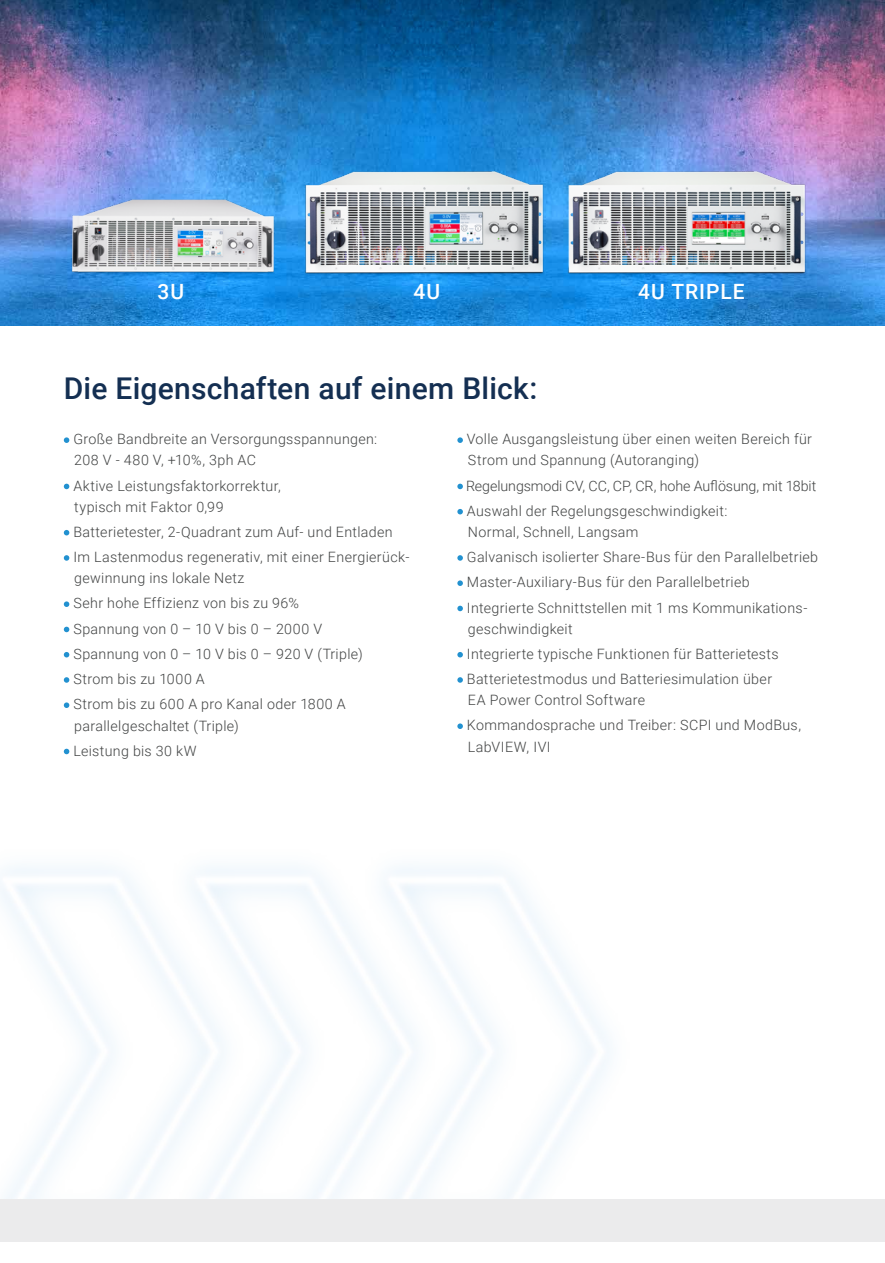
<style>
.page{position:relative;width:885px;height:1263px;background:#fff}
.page>*{position:absolute;margin:0;border:0;box-sizing:border-box;transform-origin:0 0}
.t1{font:500 30px "Roboto";letter-spacing:.005em;color:#142f52}
.t2{font:500 21px "Roboto";letter-spacing:.045em;color:#fff}
.t3{font:300 14.25px/25.2px "Roboto";letter-spacing:.025em;color:#414343}
.t4{font:300 14.25px/25.2px "Roboto";letter-spacing:.005em;color:#414343}
</style>
<div class="page">
<div style="left:0;top:1199px;width:884px;height:43px;background:#ebebec"></div>
<svg style="left:64px;top:437px;width:5px;height:6px"></svg>
<svg style="left:64px;top:484px;width:5px;height:5px"></svg>
<svg style="left:64px;top:530px;width:5px;height:5px"></svg>
<svg style="left:64px;top:555px;width:5px;height:6px"></svg>
<svg style="left:64px;top:601px;width:5px;height:6px"></svg>
<svg style="left:64px;top:627px;width:5px;height:5px"></svg>
<svg style="left:64px;top:652px;width:5px;height:5px"></svg>
<svg style="left:64px;top:677px;width:5px;height:6px"></svg>
<svg style="left:64px;top:702px;width:5px;height:6px"></svg>
<svg style="left:64px;top:749px;width:5px;height:5px"></svg>
<svg style="left:457px;top:437px;width:6px;height:6px"></svg>
<svg style="left:457px;top:484px;width:6px;height:5px"></svg>
<svg style="left:457px;top:509px;width:6px;height:5px"></svg>
<svg style="left:457px;top:555px;width:6px;height:6px"></svg>
<svg style="left:457px;top:580px;width:6px;height:6px"></svg>
<svg style="left:457px;top:606px;width:6px;height:5px"></svg>
<svg style="left:457px;top:652px;width:6px;height:5px"></svg>
<svg style="left:457px;top:677px;width:6px;height:6px"></svg>
<svg style="left:457px;top:723px;width:6px;height:6px"></svg>
<img style="left:0;top:0;width:884px;height:325px">
<img style="left:295px;top:157px;width:258px;height:136px">
<img style="left:557px;top:157px;width:258px;height:136px">
<img style="left:46px;top:176px;width:249px;height:117px">
<h2 class="t2" style="left:157px;top:277px;width:28px">3U</h2>
<h2 class="t2" style="left:413px;top:277px;width:28px">4U</h2>
<h2 class="t2" style="left:638px;top:277px;width:108px">4U TRIPLE</h2>
<h1 class="t1" style="left:64px;top:367px;width:475px">Die Eigenschaften auf einem Blick:</h1>
<p class="t3" style="left:73px;top:428px;width:305px;line-height:21px">Große Bandbreite an Versorgungsspannungen:<br>208 V - 480 V, +10%, 3ph AC</p>
<p class="t3" style="left:73px;top:475px;width:209px;line-height:21px">Aktive Leistungsfaktorkorrektur, typisch mit Faktor 0,99</p>
<p class="t3" style="left:73px;top:519px;width:337px">Batterietester, 2-Quadrant zum Auf- und Entladen<br>Im Lastenmodus regenerativ, mit einer Energierück-</p>
<p class="t3" style="left:73px;top:565px;width:291px">gewinnung ins lokale Netz<br>Sehr hohe Effizienz von bis zu 96%<br>Spannung von 0 – 10 V bis 0 – 2000 V<br>Spannung von 0 – 10 V bis 0 – 920 V (Triple)<br>Strom bis zu 1000 A<br>Strom bis zu 600 A pro Kanal oder 1800 A</p>
<p class="t3" style="left:73px;top:712px;width:167px">parallelgeschaltet (Triple)<br>Leistung bis 30 kW</p>
<p class="t3" style="left:467px;top:428px;width:346px;line-height:21px">Volle Ausgangsleistung über einen weiten Bereich für<br>Strom und Spannung (Autoranging)</p>
<p class="t4" style="left:466px;top:472px;width:352px">Regelungsmodi CV, CC, CP, CR, hohe Auflösung, mit 18bit<br>Auswahl der Regelungsgeschwindigkeit:</p>
<p class="t3" style="left:467px;top:519px;width:353px">Normal, Schnell, Langsam<br>Galvanisch isolierter Share-Bus für den Parallelbetrieb Master-Auxiliary-Bus für den Parallelbetrieb Integrierte Schnittstellen mit 1 ms Kommunikations-</p>
<p class="t3" style="left:467px;top:615px;width:313px">geschwindigkeit<br>Integrierte typische Funktionen für Batterietests<br>Batterietestmodus und Batteriesimulation über</p>
<p class="t3" style="left:467px;top:687px;width:335px">EA Power Control Software<br>Kommandosprache und Treiber: SCPI und ModBus,</p>
<p class="t3" style="left:468px;top:733px;width:84px">LabVIEW, IVI</p>
</div>
